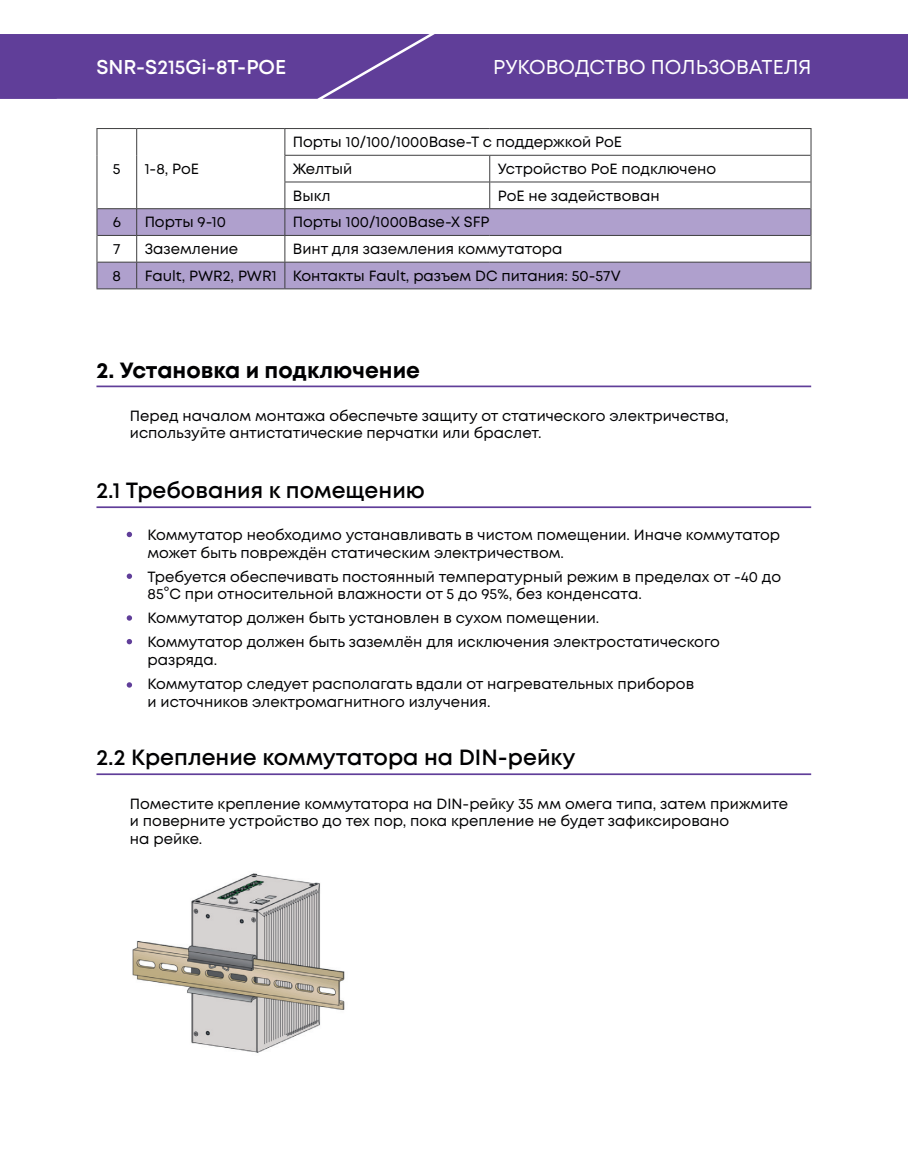
<style>
.page{position:relative;width:908px;height:1168px;background:#fff}
.page>*{position:absolute;margin:0;border:0;box-sizing:border-box;transform-origin:0 0}
.t1{font:600 22px "Mont";color:#000002}
.t2{font:700 22px "Mont";color:#000002}
.t3{font:20px "Mont";color:#fff}
.t4{font:600 20px "Mont";color:#fff}
.t5{font:14.8px/17.8px "Mont";color:#000002}
</style>
<div class="page">
<div style="left:0;top:34px;width:907px;height:65px;background:#603e99"></div>
<hr style="left:96px;top:386px;width:714px;height:1px;background:#603e99">
<hr style="left:96px;top:506px;width:714px;height:2px;background:#603e99">
<hr style="left:96px;top:773px;width:714px;height:2px;background:#603e99">
<svg style="left:127px;top:532px;width:5px;height:5px"></svg>
<svg style="left:127px;top:573px;width:5px;height:6px"></svg>
<svg style="left:127px;top:615px;width:5px;height:6px"></svg>
<svg style="left:127px;top:639px;width:5px;height:5px"></svg>
<svg style="left:127px;top:682px;width:5px;height:6px"></svg>
<img style="left:132px;top:873px;width:213px;height:180px">
<svg style="left:97px;top:209px;width:713px;height:79px;fill:#afa0cd"></svg>
<hr style="left:96px;top:128px;width:41px;height:1px;background:#3e3e3f">
<hr style="left:137px;top:128px;width:148px;height:1px;background:#3e3e3f">
<hr style="left:285px;top:128px;width:204px;height:1px;background:#3e3e3f">
<hr style="left:489px;top:128px;width:322px;height:1px;background:#3e3e3f">
<hr style="left:284px;top:155px;width:205px;height:1px;background:#3e3e3f">
<hr style="left:489px;top:155px;width:321px;height:1px;background:#3e3e3f">
<hr style="left:284px;top:182px;width:205px;height:1px;background:#3e3e3f">
<hr style="left:490px;top:182px;width:320px;height:1px;background:#3e3e3f">
<hr style="left:97px;top:208px;width:40px;height:1px;background:#3e3e3f">
<hr style="left:137px;top:208px;width:148px;height:1px;background:#3e3e3f">
<hr style="left:285px;top:208px;width:204px;height:1px;background:#3e3e3f">
<hr style="left:489px;top:208px;width:321px;height:1px;background:#3e3e3f">
<hr style="left:97px;top:235px;width:40px;height:1px;background:#3e3e3f">
<hr style="left:137px;top:235px;width:148px;height:1px;background:#3e3e3f">
<hr style="left:285px;top:235px;width:204px;height:1px;background:#3e3e3f">
<hr style="left:489px;top:235px;width:321px;height:1px;background:#3e3e3f">
<hr style="left:97px;top:262px;width:40px;height:1px;background:#3e3e3f">
<hr style="left:137px;top:262px;width:148px;height:1px;background:#3e3e3f">
<svg style="left:136px;top:129px;width:1px;height:159px"></svg>
<hr style="left:285px;top:262px;width:204px;height:1px;background:#3e3e3f">
<svg style="left:284px;top:129px;width:1px;height:159px"></svg>
<hr style="left:489px;top:262px;width:321px;height:1px;background:#3e3e3f">
<svg style="left:489px;top:156px;width:1px;height:52px"></svg>
<svg style="left:96px;top:129px;width:1px;height:159px"></svg>
<svg style="left:810px;top:129px;width:1px;height:159px"></svg>
<hr style="left:96px;top:288px;width:41px;height:1px;background:#3e3e3f">
<hr style="left:137px;top:288px;width:148px;height:1px;background:#3e3e3f">
<hr style="left:285px;top:288px;width:204px;height:1px;background:#3e3e3f">
<hr style="left:489px;top:288px;width:322px;height:1px;background:#3e3e3f">
<p class="t4" style="left:96px;top:54px;width:191px">SNR-S215Gi-8T-POE</p>
<p class="t3" style="left:493px;top:54px;width:319px">РУКОВОДСТВО ПОЛЬЗОВАТЕЛЯ</p>
<p class="t5" style="left:113px;top:160px;width:9px">5</p>
<p class="t5" style="left:145px;top:160px;width:56px">1-8, PoE</p>
<p class="t5" style="left:293px;top:133px;width:330px">Порты 10/100/1000Base-T c поддержкой PoE</p>
<p class="t5" style="left:293px;top:160px;width:61px">Желтый</p>
<p class="t5" style="left:497px;top:160px;width:220px">Устройство PoE подключено</p>
<p class="t5" style="left:293px;top:187px;width:39px">Выкл</p>
<p class="t5" style="left:497px;top:187px;width:163px">PoE не задействован</p>
<p class="t5" style="left:113px;top:213px;width:10px">6</p>
<p class="t5" style="left:145px;top:213px;width:83px">Порты 9-10</p>
<p class="t5" style="left:293px;top:213px;width:198px">Порты 100/1000Base-X SFP</p>
<p class="t5" style="left:113px;top:240px;width:9px">7</p>
<p class="t5" style="left:145px;top:240px;width:95px">Заземление</p>
<p class="t5" style="left:293px;top:240px;width:271px">Винт для заземления коммутатора</p>
<p class="t5" style="left:112px;top:267px;width:10px">8</p>
<p class="t5" style="left:145px;top:267px;width:133px">Fault, PWR2, PWR1</p>
<p class="t5" style="left:293px;top:267px;width:329px">Контакты Fault, разъем DC питания: 50-57V</p>
<p class="t2" style="left:96px;top:356px;width:325px">2. Установка и подключение</p>
<p class="t5" style="left:130px;top:407px;width:600px">Перед началом монтажа обеспечьте защиту от статического электричества, используйте антистатические перчатки или браслет.</p>
<p class="t1" style="left:96px;top:477px;width:330px">2.1 Требования к помещению</p>
<p class="t5" style="left:147px;top:526px;width:634px">Коммутатор необходимо устанавливать в чистом помещении. Иначе коммутатор</p>
<p class="t5" style="left:147px;top:543px;width:418px">может быть повреждён статическим электричеством.</p>
<p class="t5" style="left:147px;top:567px;width:634px">Требуется обеспечивать постоянный температурный режим в пределах от -40 до<br>85°C при относительной влажности от 5 до 95%, без конденсата.</p>
<p class="t5" style="left:147px;top:609px;width:453px">Коммутатор должен быть установлен в сухом помещении.</p>
<p class="t5" style="left:147px;top:633px;width:573px">Коммутатор должен быть заземлён для исключения электростатического</p>
<p class="t5" style="left:147px;top:651px;width:71px">разряда.</p>
<p class="t5" style="left:147px;top:675px;width:548px">Коммутатор следует располагать вдали от нагревательных приборов</p>
<p class="t5" style="left:147px;top:693px;width:344px">и источников электромагнитного излучения.</p>
<p class="t1" style="left:96px;top:744px;width:480px">2.2 Крепление коммутатора на DIN-рейку</p>
<p class="t5" style="left:130px;top:794px;width:659px">Поместите крепление коммутатора на DIN-рейку 35 мм омега типа, затем прижмите</p>
<p class="t5" style="left:130px;top:812px;width:600px">и поверните устройство до тех пор, пока крепление не будет зафиксировано</p>
<p class="t5" style="left:130px;top:830px;width:74px">на рейке.</p>
</div>
